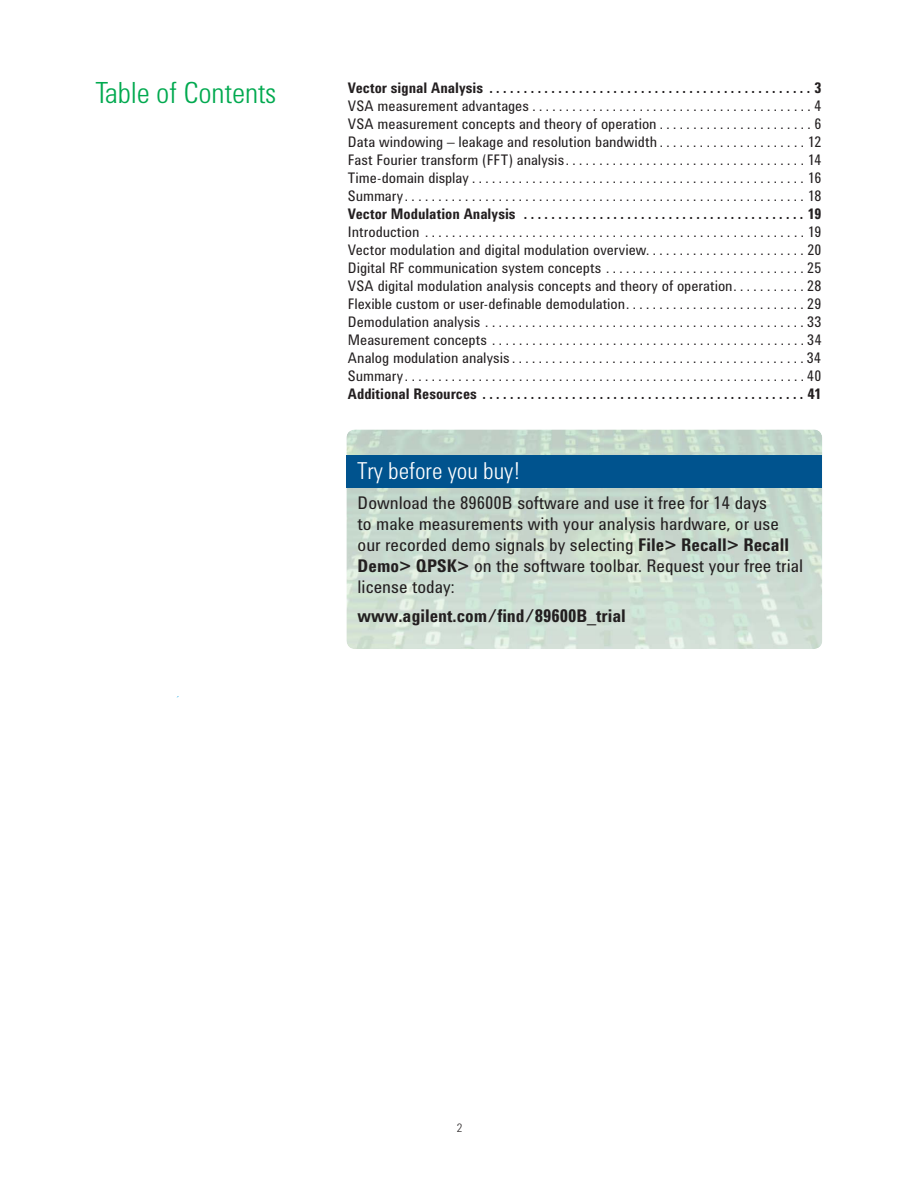
<style>
.page{position:relative;width:918px;height:1188px;background:#fff}
.page>*{position:absolute;margin:0;border:0;box-sizing:border-box;transform-origin:0 0}
.t1{font:300 30px "Agilent Condensed CFF";color:#00a94f}
.t2{font:300 24px "Agilent Condensed CFF";color:#fff}
.t3{font:18px/21px "Agilent Condensed CFF";color:#231f20}
.t4{font:700 18px "Agilent Condensed CFF";color:#231f20}
.t5{font:15px/18px "Agilent Condensed CFF";letter-spacing:-.005em;color:#231f20;text-align:justify}
.t6{font:700 15px "Agilent Condensed CFF";color:#231f20}
.t7{font:300 12px "Agilent Condensed CFF";color:#231f20}
.s1{font-weight:700}
</style>
<div class="page">
<img style="left:346px;top:429px;width:476px;height:220px;border-radius:9px">
<div style="left:346px;top:455px;width:476px;height:33px;background:#00538e"></div>
<h1 class="t1" style="left:96px;top:81px;width:182px">Table of Contents</h1>
<p class="t6" style="left:348px;top:82px;width:475px">Vector signal Analysis . . . . . . . . . . . . . . . . . . . . . . . . . . . . . . . . . . . . . . . . . . . . . . . 3</p>
<p class="t5" style="left:348px;top:98px;width:475px">VSA measurement advantages . . . . . . . . . . . . . . . . . . . . . . . . . . . . . . . . . . . . . . . . . . 4<br>VSA measurement concepts and theory of operation . . . . . . . . . . . . . . . . . . . . . . . 6<br>Data windowing – leakage and resolution bandwidth . . . . . . . . . . . . . . . . . . . . . . 12<br>Fast Fourier transform (FFT) analysis. . . . . . . . . . . . . . . . . . . . . . . . . . . . . . . . . . . . 14<br>Time-domain display . . . . . . . . . . . . . . . . . . . . . . . . . . . . . . . . . . . . . . . . . . . . . . . . . . 16<br>Summary. . . . . . . . . . . . . . . . . . . . . . . . . . . . . . . . . . . . . . . . . . . . . . . . . . . . . . . . . . . . 18</p>
<p class="t6" style="left:348px;top:208px;width:475px">Vector Modulation Analysis . . . . . . . . . . . . . . . . . . . . . . . . . . . . . . . . . . . . . . . . . 19</p>
<p class="t5" style="left:348px;top:224px;width:475px">Introduction . . . . . . . . . . . . . . . . . . . . . . . . . . . . . . . . . . . . . . . . . . . . . . . . . . . . . . . . . 19<br>Vector modulation and digital modulation overview. . . . . . . . . . . . . . . . . . . . . . . . 20<br>Digital RF communication system concepts . . . . . . . . . . . . . . . . . . . . . . . . . . . . . . 25<br>VSA digital modulation analysis concepts and theory of operation. . . . . . . . . . . 28<br>Flexible custom or user-definable demodulation. . . . . . . . . . . . . . . . . . . . . . . . . . . 29<br>Demodulation analysis . . . . . . . . . . . . . . . . . . . . . . . . . . . . . . . . . . . . . . . . . . . . . . . . 33<br>Measurement concepts . . . . . . . . . . . . . . . . . . . . . . . . . . . . . . . . . . . . . . . . . . . . . . . 34<br>Analog modulation analysis . . . . . . . . . . . . . . . . . . . . . . . . . . . . . . . . . . . . . . . . . . . . 34<br>Summary. . . . . . . . . . . . . . . . . . . . . . . . . . . . . . . . . . . . . . . . . . . . . . . . . . . . . . . . . . . . 40</p>
<p class="t6" style="left:348px;top:388px;width:475px">Additional Resources . . . . . . . . . . . . . . . . . . . . . . . . . . . . . . . . . . . . . . . . . . . . . . . 41</p>
<h2 class="t2" style="left:358px;top:462px;width:164px">Try before you buy!</h2>
<p class="t3" style="left:358px;top:494px;width:447px">Download the 89600B software and use it free for 14 days<br>to make measurements with your analysis hardware, or use our recorded demo signals by selecting <span class="s1">File&gt; Recall&gt; Recall Demo&gt; QPSK&gt;</span> on the software toolbar. Request your free trial license today:</p>
<p class="t4" style="left:358px;top:609px;width:270px">www.agilent.com/find/89600B_trial</p>
<p class="t7" style="left:457px;top:1124px;width:7px">2</p>
</div>
